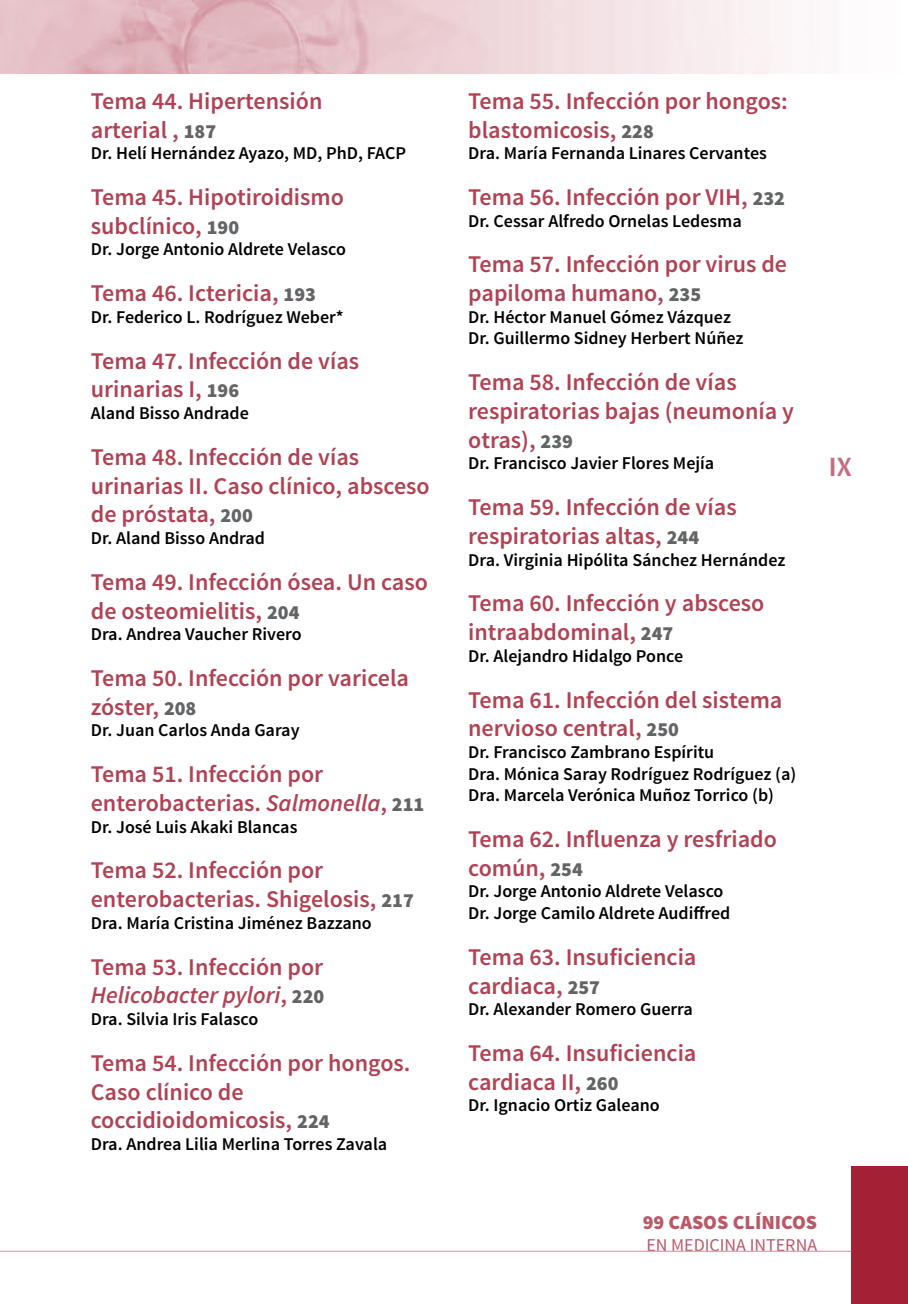
<style>
.page{position:relative;width:908px;height:1304px;background:#fff}
.page>*{position:absolute;margin:0;border:0;box-sizing:border-box;transform-origin:0 0}
.t1{font:500 28px "Amplitude";color:#c36e7c}
.t2{font:600 24px/28.8px "Source Sans Pro";color:#b04254}
.t3{font:900 20px "Source Sans Pro";color:#ba5868}
.t4{font:600 18px/21.6px "Source Sans Pro";color:#000}
.t5{font:18px "Source Sans Pro";color:#ba5868}
.s1{font-weight:900;font-size:20px;color:#636466}
.s2{font-style:italic}
</style>
<div class="page">
<img style="left:0;top:0;width:775px;height:74px">
<hr style="left:0;top:1251px;width:850px;height:1px;background:#d1909a">
<div style="left:850px;top:1166px;width:57px;height:138px;background:#a32035"></div>
<p class="t2" style="left:91px;top:87px;width:233px">Tema 44. Hipertensión arterial , <span class="s1">187</span></p>
<p class="t4" style="left:91px;top:143px;width:317px">Dr. Helí Hernández Ayazo, MD, PhD, FACP</p>
<p class="t2" style="left:91px;top:183px;width:255px">Tema 45. Hipotiroidismo subclínico, <span class="s1">190</span></p>
<p class="t4" style="left:91px;top:239px;width:257px">Dr. Jorge Antonio Aldrete Velasco</p>
<p class="t2" style="left:91px;top:279px;width:226px">Tema 46. Ictericia, <span class="s1">193</span></p>
<p class="t4" style="left:91px;top:306px;width:254px">Dr. Federico L. Rodríguez Weber*</p>
<p class="t2" style="left:91px;top:347px;width:270px">Tema 47. Infección de vías urinarias I, <span class="s1">196</span></p>
<p class="t4" style="left:91px;top:403px;width:160px">Aland Bisso Andrade</p>
<p class="t2" style="left:91px;top:443px;width:340px">Tema 48. Infección de vías urinarias II. Caso clínico, absceso de próstata, <span class="s1">200</span></p>
<p class="t4" style="left:91px;top:528px;width:176px">Dr. Aland Bisso Andrad</p>
<p class="t2" style="left:91px;top:568px;width:338px">Tema 49. Infección ósea. Un caso de osteomielitis, <span class="s1">204</span></p>
<p class="t4" style="left:91px;top:624px;width:212px">Dra. Andrea Vaucher Rivero</p>
<p class="t2" style="left:91px;top:664px;width:320px">Tema 50. Infección por varicela zóster, <span class="s1">208</span></p>
<p class="t4" style="left:91px;top:720px;width:210px">Dr. Juan Carlos Anda Garay</p>
<p class="t2" style="left:91px;top:760px;width:335px">Tema 51. Infección por enterobacterias. <span class="s2">Salmonella</span>, <span class="s1">211</span></p>
<p class="t4" style="left:91px;top:816px;width:208px">Dr. José Luis Akaki Blancas</p>
<p class="t2" style="left:91px;top:857px;width:324px">Tema 52. Infección por enterobacterias. Shigelosis, <span class="s1">217</span></p>
<p class="t4" style="left:91px;top:912px;width:282px">Dra. María Cristina Jiménez Bazzano</p>
<p class="t2" style="left:91px;top:953px;width:235px">Tema 53. Infección por<br><span class="s2">Helicobacter pylori</span>, <span class="s1">220</span></p>
<p class="t4" style="left:91px;top:1009px;width:169px">Dra. Silvia Iris Falasco</p>
<p class="t2" style="left:91px;top:1049px;width:321px">Tema 54. Infección por hongos.<br>Caso clínico de coccidioidomicosis, <span class="s1">224</span></p>
<p class="t4" style="left:91px;top:1134px;width:298px">Dra. Andrea Lilia Merlina Torres Zavala</p>
<p class="t2" style="left:468px;top:87px;width:321px">Tema 55. Infección por hongos: blastomicosis, <span class="s1">228</span></p>
<p class="t4" style="left:468px;top:143px;width:300px">Dra. María Fernanda Linares Cervantes</p>
<p class="t2" style="left:468px;top:183px;width:318px">Tema 56. Infección por VIH, <span class="s1">232</span></p>
<p class="t4" style="left:468px;top:210px;width:275px">Dr. Cessar Alfredo Ornelas Ledesma</p>
<p class="t2" style="left:468px;top:251px;width:320px">Tema 57. Infección por virus de papiloma humano, <span class="s1">235</span></p>
<p class="t4" style="left:468px;top:306px;width:277px">Dr. Héctor Manuel Gómez Vázquez<br>Dr. Guillermo Sidney Herbert Núñez</p>
<p class="t2" style="left:468px;top:368px;width:327px">Tema 58. Infección de vías respiratorias bajas (neumonía y otras), <span class="s1">239</span></p>
<p class="t4" style="left:468px;top:453px;width:247px">Dr. Francisco Javier Flores Mejía</p>
<p class="t2" style="left:468px;top:493px;width:270px">Tema 59. Infección de vías respiratorias altas, <span class="s1">244</span></p>
<p class="t4" style="left:468px;top:549px;width:319px">Dra. Virginia Hipólita Sánchez Hernández</p>
<p class="t2" style="left:468px;top:590px;width:297px">Tema 60. Infección y absceso intraabdominal, <span class="s1">247</span></p>
<p class="t4" style="left:468px;top:645px;width:216px">Dr. Alejandro Hidalgo Ponce</p>
<p class="t2" style="left:468px;top:686px;width:316px">Tema 61. Infección del sistema nervioso central, <span class="s1">250</span></p>
<p class="t4" style="left:468px;top:742px;width:329px">Dr. Francisco Zambrano Espíritu<br>Dra. Mónica Saray Rodríguez Rodríguez (a)<br>Dra. Marcela Verónica Muñoz Torrico (b)</p>
<p class="t2" style="left:468px;top:825px;width:310px">Tema 62. Influenza y resfriado común, <span class="s1">254</span></p>
<p class="t4" style="left:468px;top:881px;width:263px">Dr. Jorge Antonio Aldrete Velasco<br>Dr. Jorge Camilo Aldrete Audiffred</p>
<p class="t2" style="left:468px;top:943px;width:230px">Tema 63. Insuficiencia cardiaca, <span class="s1">257</span></p>
<p class="t4" style="left:468px;top:999px;width:226px">Dr. Alexander Romero Guerra</p>
<p class="t2" style="left:468px;top:1039px;width:230px">Tema 64. Insuficiencia cardiaca II, <span class="s1">260</span></p>
<p class="t4" style="left:468px;top:1095px;width:193px">Dr. Ignacio Ortiz Galeano</p>
<p class="t1" style="left:828px;top:451px;width:25px">IX</p>
<p class="t3" style="left:642px;top:1210px;width:176px">99 CASOS CLÍNICOS</p>
<p class="t5" style="left:646px;top:1234px;width:172px">EN MEDICINA INTERNA</p>
</div>
